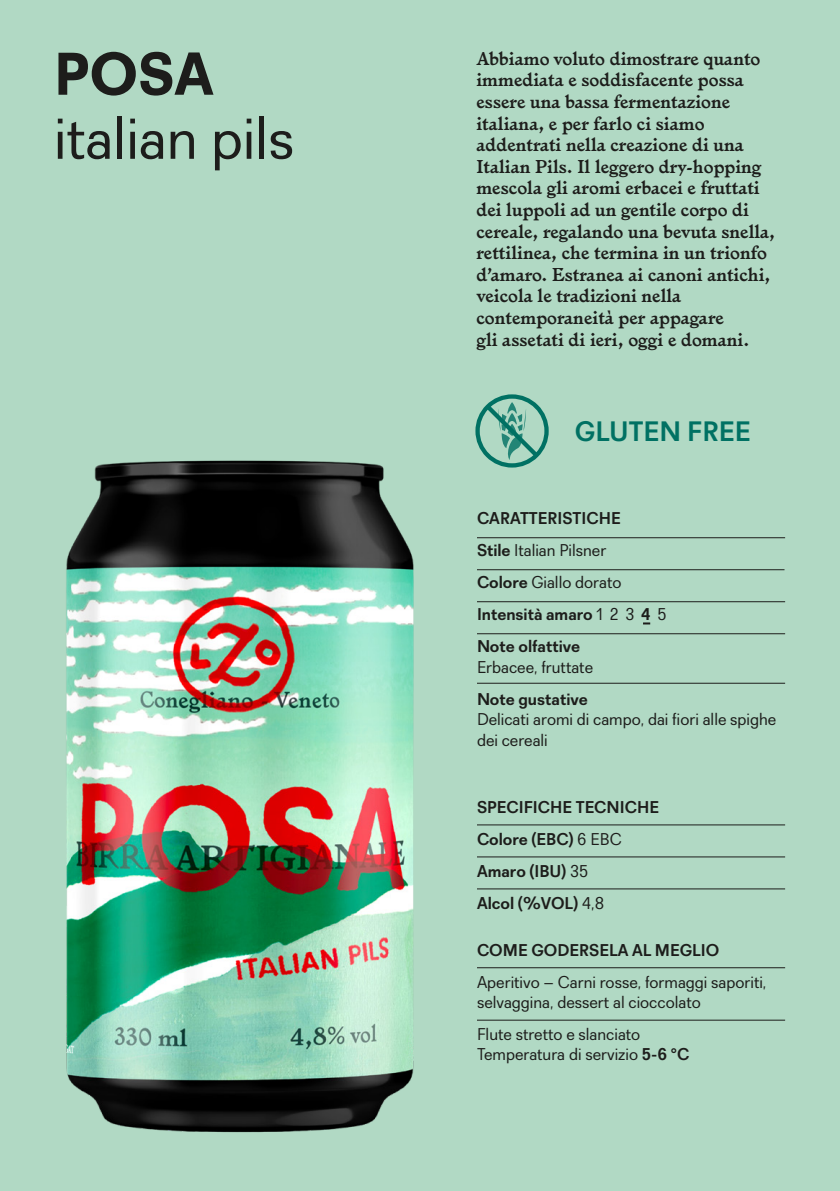
<style>
.page{position:relative;width:840px;height:1191px;background:#fff}
.page>*{position:absolute;margin:0;border:0;box-sizing:border-box;transform-origin:0 0}
.t1{font:60px "Recta";color:#1d1d1b}
.t2{font:800 60px "Recta";color:#1d1d1b}
.t3{font:700 28px "Recta";color:#007163}
.t4{font:600 18px/21.6px "Larish Alte";color:#1d1d1b}
.t5{font:17px/20.4px "Recta";color:#1d1d1b}
.t6{font:700 17px/32px "Recta";color:#1d1d1b}
.s1{font-weight:400}
.s2{font-weight:700}
</style>
<div class="page">
<div style="left:0;top:0;width:839px;height:1191px;background:#b1d9c4"></div>
<hr style="left:476px;top:1019px;width:308px;height:1px;background:#1d1d1b">
<hr style="left:476px;top:967px;width:308px;height:1px;background:#1d1d1b">
<hr style="left:476px;top:856px;width:308px;height:1px;background:#1d1d1b">
<hr style="left:476px;top:888px;width:308px;height:1px;background:#1d1d1b">
<hr style="left:476px;top:824px;width:308px;height:1px;background:#1d1d1b">
<hr style="left:476px;top:537px;width:308px;height:1px;background:#1d1d1b">
<hr style="left:476px;top:601px;width:308px;height:1px;background:#1d1d1b">
<hr style="left:476px;top:633px;width:308px;height:1px;background:#1d1d1b">
<hr style="left:476px;top:683px;width:308px;height:1px;background:#1d1d1b">
<hr style="left:476px;top:569px;width:308px;height:1px;background:#1d1d1b">
<svg style="left:643px;top:622px;width:7px;height:2px"></svg>
<img style="left:66px;top:460px;width:348px;height:673px">
<svg style="left:475px;top:394px;width:73px;height:73px"></svg>
<h1 class="t2" style="left:54px;top:36px;width:161px">POSA</h1>
<h1 class="t1" style="left:54px;top:103px;width:242px">italian pils</h1>
<p class="t4" style="left:476px;top:46px;width:300px">Abbiamo voluto dimostrare quanto immediata e soddisfacente possa essere una bassa fermentazione italiana, e per farlo ci siamo addentrati nella creazione di una Italian Pils. Il leggero dry-hopping mescola gli aromi erbacei e fruttati dei luppoli ad un gentile corpo di cereale, regalando una bevuta snella, rettilinea, che termina in un trionfo d’amaro. Estranea ai canoni antichi, veicola le tradizioni nella contemporaneità per appagare<br>gli assetati di ieri, oggi e domani.</p>
<h2 class="t3" style="left:574px;top:414px;width:177px">GLUTEN FREE</h2>
<p class="t6" style="left:476px;top:502px;width:191px">CARATTERISTICHE<br>Stile <span class="s1">Italian Pilsner<br></span>Colore <span class="s1">Giallo dorato<br></span>Intensità amaro <span class="s1">1 2 3</span> 4 <span class="s1">5<br></span>Note olfattive</p>
<p class="t5" style="left:476px;top:656px;width:117px">Erbacee, fruttate</p>
<p class="t6" style="left:476px;top:682px;width:112px">Note gustative</p>
<p class="t5" style="left:476px;top:709px;width:301px">Delicati aromi di campo, dai fiori alle spighe dei cereali</p>
<p class="t6" style="left:476px;top:790px;width:183px">SPECIFICHE TECNICHE<br>Colore (EBC) <span class="s1">6 EBC<br></span>Amaro (IBU) <span class="s1">35<br></span>Alcol (%VOL) <span class="s1">4,8</span></p>
<p class="t6" style="left:476px;top:933px;width:243px">COME GODERSELA AL MEGLIO</p>
<p class="t5" style="left:476px;top:971px;width:291px">Aperitivo – Carni rosse, formaggi saporiti, selvaggina, dessert al cioccolato</p>
<p class="t5" style="left:476px;top:1024px;width:214px">Flute stretto e slanciato<br>Temperatura di servizio <span class="s2">5-6 °C</span></p>
</div>
